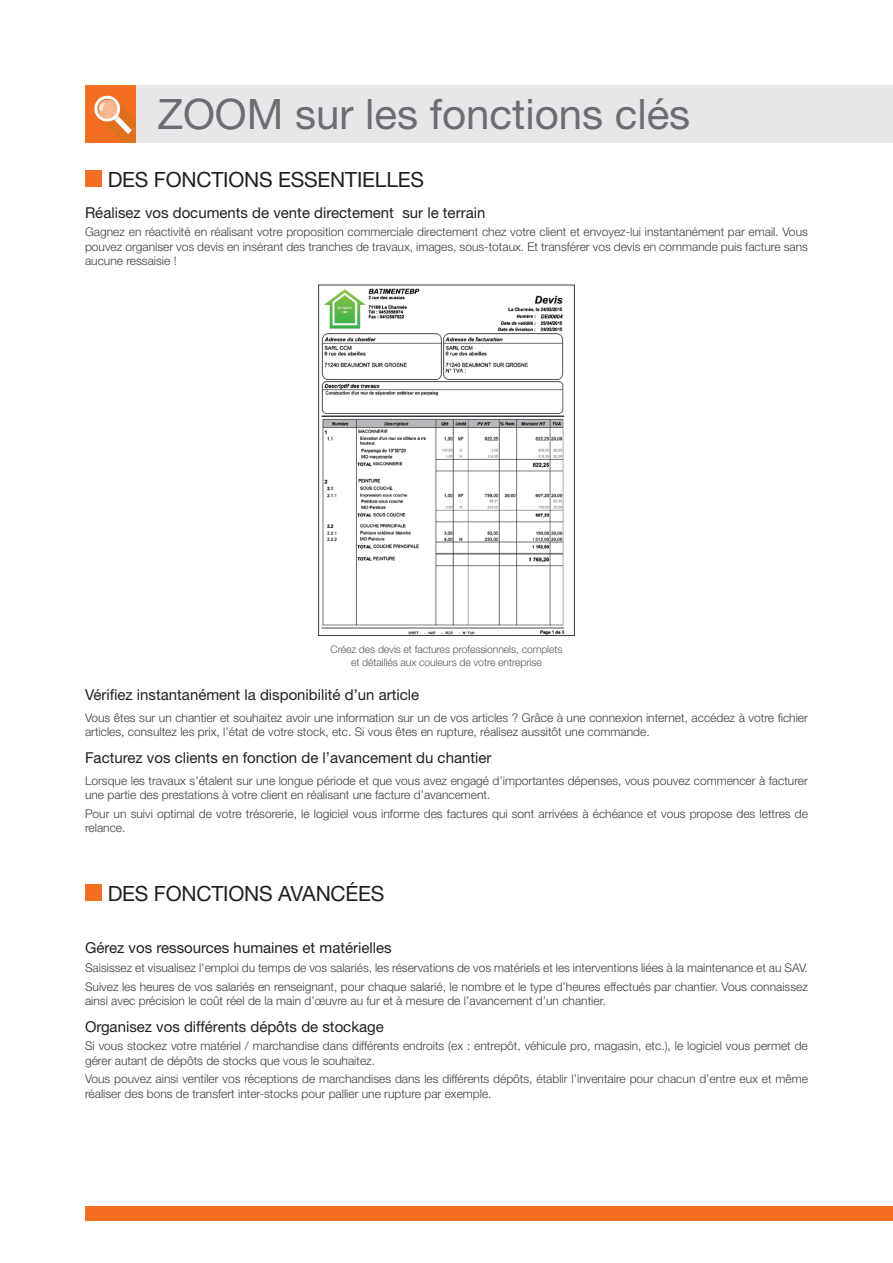
<style>
.page{position:relative;width:893px;height:1263px;background:#fff}
.page>*{position:absolute;margin:0;border:0;box-sizing:border-box;transform-origin:0 0}
.t1{font:42px "Helvetica Neue LT Std";color:#6c6d70}
.t2{font:21px "Helvetica Neue LT Std";letter-spacing:-.01em;color:#231f20}
.t3{font:15px "Helvetica Neue LT Std";color:#231f20}
.t4{font:300 12px/14.4px "Helvetica Neue LT Std";color:#3e3e3f}
.t5{font:300 10.5px/12.6px "Helvetica Neue LT Std";letter-spacing:-.01em;color:#57585a;text-align:center}
</style>
<div class="page">
<div style="left:136px;top:85px;width:757px;height:57px;background:#e6e7e9"></div>
<div style="left:85px;top:1206px;width:808px;height:15px;background:#f36e21"></div>
<div style="left:85px;top:85px;width:51px;height:57px;background:#f36e21"></div>
<svg style="left:94px;top:95px;width:42px;height:47px"></svg>
<div style="left:85px;top:170px;width:17px;height:17px;background:#f36e21"></div>
<div style="left:85px;top:884px;width:17px;height:17px;background:#f36e21"></div>
<img style="left:321px;top:288px;width:244px;height:346px">
<div style="left:318px;top:285px;width:257px;height:351px;border:1px solid #3e3e3f"></div>
<h1 class="t1" style="left:157px;top:89px;width:534px">ZOOM sur les fonctions clés</h1>
<h2 class="t2" style="left:108px;top:167px;width:318px">DES FONCTIONS ESSENTIELLES</h2>
<p class="t3" style="left:85px;top:203px;width:402px">Réalisez vos documents de vente directement sur le terrain</p>
<p class="t4" style="left:85px;top:225px;width:724px;text-align:justify">Gagnez en réactivité en réalisant votre proposition commerciale directement chez votre client et envoyez-lui instantanément par email. Vous pouvez organiser vos devis en insérant des tranches de travaux, images, sous-totaux. Et transférer vos devis en commande puis facture sans aucune ressaisie !</p>
<p class="t5" style="left:330px;top:643px;width:234px">Créez des devis et factures professionnels, complets et détaillés aux couleurs de votre entreprise</p>
<p class="t3" style="left:85px;top:685px;width:336px">Vérifiez instantanément la disponibilité d’un article</p>
<p class="t4" style="left:85px;top:710px;width:724px">Vous êtes sur un chantier et souhaitez avoir une information sur un de vos articles ? Grâce à une connexion internet, accédez à votre fichier articles, consultez les prix, l’état de votre stock, etc. Si vous êtes en rupture, réalisez aussitôt une commande.</p>
<p class="t3" style="left:85px;top:748px;width:408px">Facturez vos clients en fonction de l’avancement du chantier</p>
<p class="t4" style="left:85px;top:773px;width:724px">Lorsque les travaux s’étalent sur une longue période et que vous avez engagé d’importantes dépenses, vous pouvez commencer à facturer une partie des prestations à votre client en réalisant une facture d’avancement.</p>
<p class="t4" style="left:85px;top:806px;width:724px">Pour un suivi optimal de votre trésorerie, le logiciel vous informe des factures qui sont arrivées à échéance et vous propose des lettres de relance.</p>
<h2 class="t2" style="left:108px;top:881px;width:278px">DES FONCTIONS AVANCÉES</h2>
<p class="t3" style="left:85px;top:939px;width:308px">Gérez vos ressources humaines et matérielles</p>
<p class="t4" style="left:85px;top:958px;width:724px;line-height:18.6px">Saisissez et visualisez l’emploi du temps de vos salariés, les réservations de vos matériels et les interventions liées à la maintenance et au SAV.<br>Suivez les heures de vos salariés en renseignant, pour chaque salarié, le nombre et le type d’heures effectués par chantier. Vous connaissez</p>
<p class="t4" style="left:85px;top:993px;width:522px">ainsi avec précision le coût réel de la main d’œuvre au fur et à mesure de l’avancement d’un chantier.</p>
<p class="t3" style="left:85px;top:1017px;width:300px">Organisez vos différents dépôts de stockage</p>
<p class="t4" style="left:85px;top:1038px;width:724px">Si vous stockez votre matériel / marchandise dans différents endroits (ex : entrepôt, véhicule pro, magasin, etc.), le logiciel vous permet de gérer autant de dépôts de stocks que vous le souhaitez.</p>
<p class="t4" style="left:85px;top:1071px;width:724px">Vous pouvez ainsi ventiler vos réceptions de marchandises dans les différents dépôts, établir l’inventaire pour chacun d’entre eux et même réaliser des bons de transfert inter-stocks pour pallier une rupture par exemple.</p>
</div>
